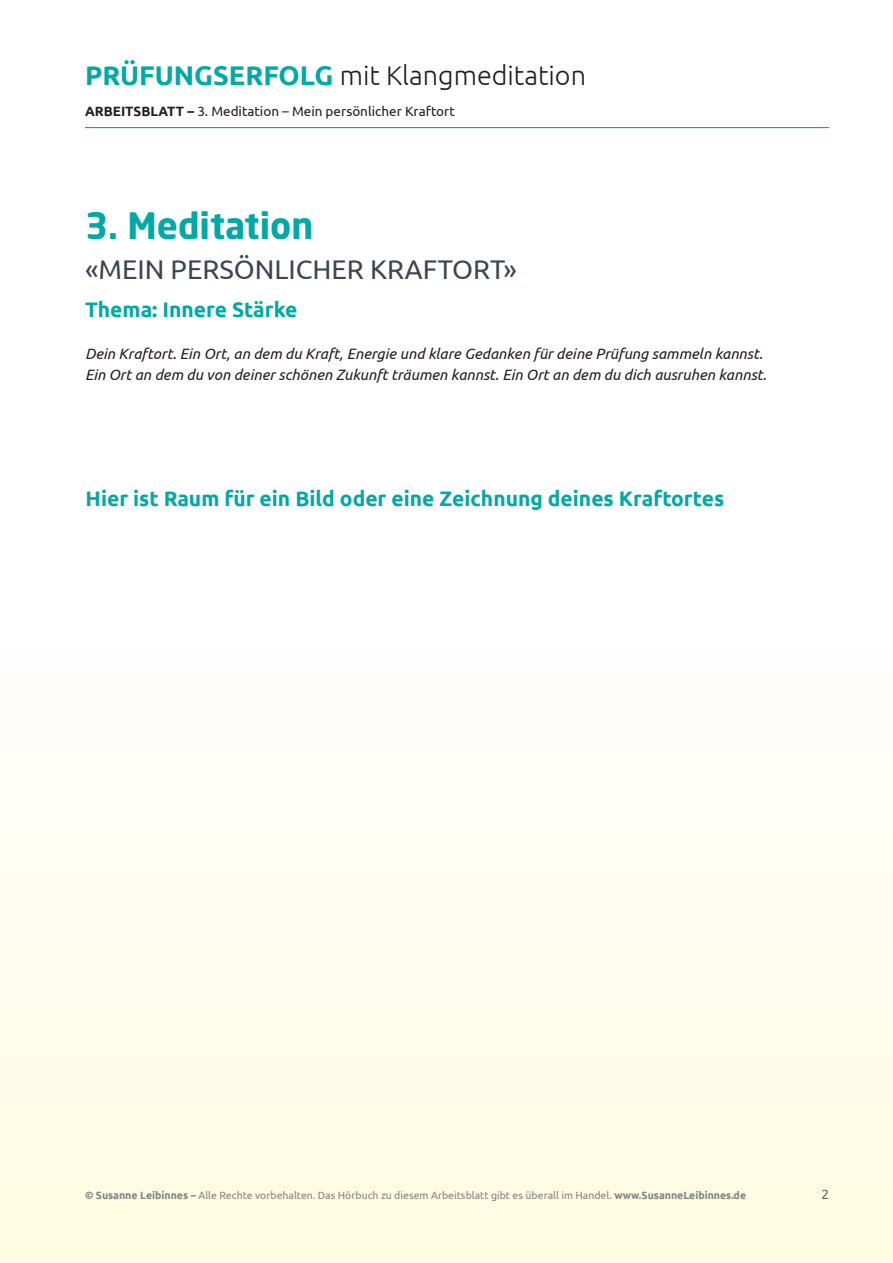
<style>
.page{position:relative;width:893px;height:1263px;background:#fff}
.page>*{position:absolute;margin:0;border:0;box-sizing:border-box;transform-origin:0 0}
.t1{font:700 36px "Neo Sans Std";color:#00a9a5}
.t2{font:300 27px "Ubuntu";color:#231f20}
.t3{font:27px "Ubuntu";color:#3d4650}
.t4{font:700 21px "Ubuntu";color:#00a9a5}
.t5{font:italic 15px/21px "Ubuntu";color:#231f20}
.t6{font:13.5px "Ubuntu";color:#231f20}
.t7{font:13.5px "Ubuntu";color:#636366}
.t8{font:10.5px "Ubuntu";color:#808285}
.s1{font-weight:700;color:#00a9a5}
.s2{font-weight:700}
</style>
<div class="page">
<hr style="left:85px;top:127px;width:744px;height:1px;background:#00a9a5">
<div style="left:0;top:653px;width:893px;height:609px;background:linear-gradient(to bottom,#fffefe,#fffce0)"></div>
<h2 class="t2" style="left:85px;top:60px;width:502px"><span class="s1">PRÜFUNGSERFOLG</span> mit Klangmeditation</h2>
<p class="t6" style="left:85px;top:103px;width:371px"><span class="s2">ARBEITSBLATT –</span> 3. Meditation – Mein persönlicher Kraftort</p>
<h1 class="t1" style="left:85px;top:203px;width:230px">3. Meditation</h1>
<h2 class="t3" style="left:85px;top:253px;width:433px">«MEIN PERSÖNLICHER KRAFTORT»</h2>
<h3 class="t4" style="left:85px;top:297px;width:214px">Thema: Innere Stärke</h3>
<p class="t5" style="left:85px;top:343px;width:683px">Dein Kraftort. Ein Ort, an dem du Kraft, Energie und klare Gedanken für deine Prüfung sammeln kannst.<br>Ein Ort an dem du von deiner schönen Zukunft träumen kannst. Ein Ort an dem du dich ausruhen kannst.</p>
<h3 class="t4" style="left:86px;top:486px;width:640px">Hier ist Raum für ein Bild oder eine Zeichnung deines Kraftortes</h3>
<p class="t8" style="left:85px;top:1189px;width:663px"><span class="s2">© Susanne Leibinnes –</span> Alle Rechte vorbehalten. Das Hörbuch zu diesem Arbeitsblatt gibt es überall im Handel. <span class="s2">www.SusanneLeibinnes.de</span></p>
<p class="t7" style="left:822px;top:1186px;width:9px">2</p>
</div>
